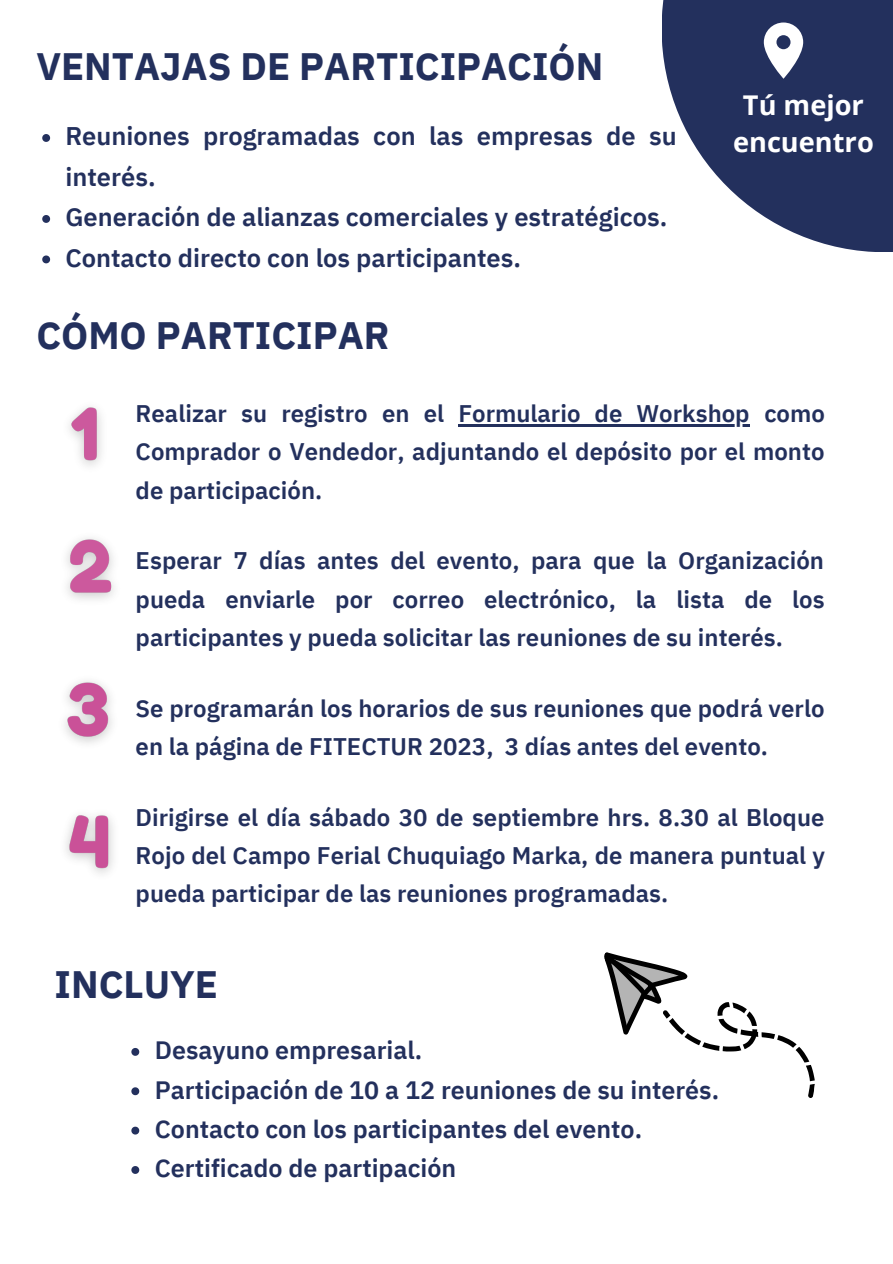
<style>
.page{position:relative;width:893px;height:1264px;background:#fff}
.page>*{position:absolute;margin:0;border:0;box-sizing:border-box;transform-origin:0 0}
.t1{font:700 38.1px "IBM Plex Sans Hebrew";color:#23305d}
.t2{font:700 27.15px/37.3px "Open Sans";color:#fff;text-align:center}
.t3{font:600 25.5px/40.5px "IBM Plex Sans Hebrew";color:#23305d}
.t4{font:600 25.05px "IBM Plex Sans Hebrew";color:#23305d}
.t5{font:600 24px/38.2px "IBM Plex Sans Hebrew";color:#23305d;text-align:justify}
</style>
<div class="page">
<svg style="left:662px;top:0;width:230px;height:252px;fill:#23305d"></svg>
<svg style="left:763px;top:23px;width:40px;height:56px"></svg>
<svg style="left:604px;top:952px;width:211px;height:146px"></svg>
<svg style="left:42px;top:134px;width:8px;height:8px"></svg>
<svg style="left:42px;top:215px;width:8px;height:8px"></svg>
<svg style="left:42px;top:255px;width:8px;height:8px"></svg>
<hr style="left:458px;top:424px;width:291px;height:2px;background:#23305d">
<img style="left:69px;top:407px;width:33px;height:59px">
<img style="left:66px;top:538px;width:48px;height:62px">
<img style="left:64px;top:681px;width:48px;height:62px">
<img style="left:66px;top:815px;width:47px;height:59px">
<svg style="left:131px;top:1048px;width:8px;height:7px"></svg>
<svg style="left:131px;top:1087px;width:8px;height:8px"></svg>
<svg style="left:131px;top:1126px;width:8px;height:8px"></svg>
<svg style="left:131px;top:1166px;width:8px;height:7px"></svg>
<p class="t1" style="left:36px;top:41px;width:568px">VENTAJAS DE PARTICIPACIÓN</p>
<p class="t3" style="left:65px;top:115px;width:613px">Reuniones programadas con las empresas de su interés.</p>
<p class="t3" style="left:65px;top:196px;width:603px">Generación de alianzas comerciales y estratégicos.</p>
<p class="t3" style="left:65px;top:237px;width:457px">Contacto directo con los participantes.</p>
<p class="t1" style="left:36px;top:310px;width:355px">CÓMO PARTICIPAR</p>
<p class="t2" style="left:733px;top:86px;width:142px">Tú mejor encuentro</p>
<p class="t5" style="left:136px;top:394px;width:690px">Realizar su registro en el Formulario de Workshop como Comprador o Vendedor, adjuntando el depósito por el monto de participación.</p>
<p class="t5" style="left:136px;top:541px;width:690px">Esperar 7 días antes del evento, para que la Organización pueda enviarle por correo electrónico, la lista de los participantes y pueda solicitar las reuniones de su interés.</p>
<p class="t5" style="left:136px;top:688px;width:690px">Se programarán los horarios de sus reuniones que podrá verlo en la página de FITECTUR 2023, 3 días antes del evento.</p>
<p class="t5" style="left:136px;top:797px;width:691px">Dirigirse el día sábado 30 de septiembre hrs. 8.30 al Bloque Rojo del Campo Ferial Chuquiago Marka, de manera puntual y pueda participar de las reuniones programadas.</p>
<p class="t1" style="left:55px;top:959px;width:165px">INCLUYE</p>
<p class="t4" style="left:155px;top:1033px;width:269px">Desayuno empresarial.</p>
<p class="t4" style="left:155px;top:1072px;width:566px">Participación de 10 a 12 reuniones de su interés.</p>
<p class="t4" style="left:155px;top:1112px;width:489px">Contacto con los participantes del evento.</p>
<p class="t4" style="left:155px;top:1151px;width:303px">Certificado de partipación</p>
</div>
